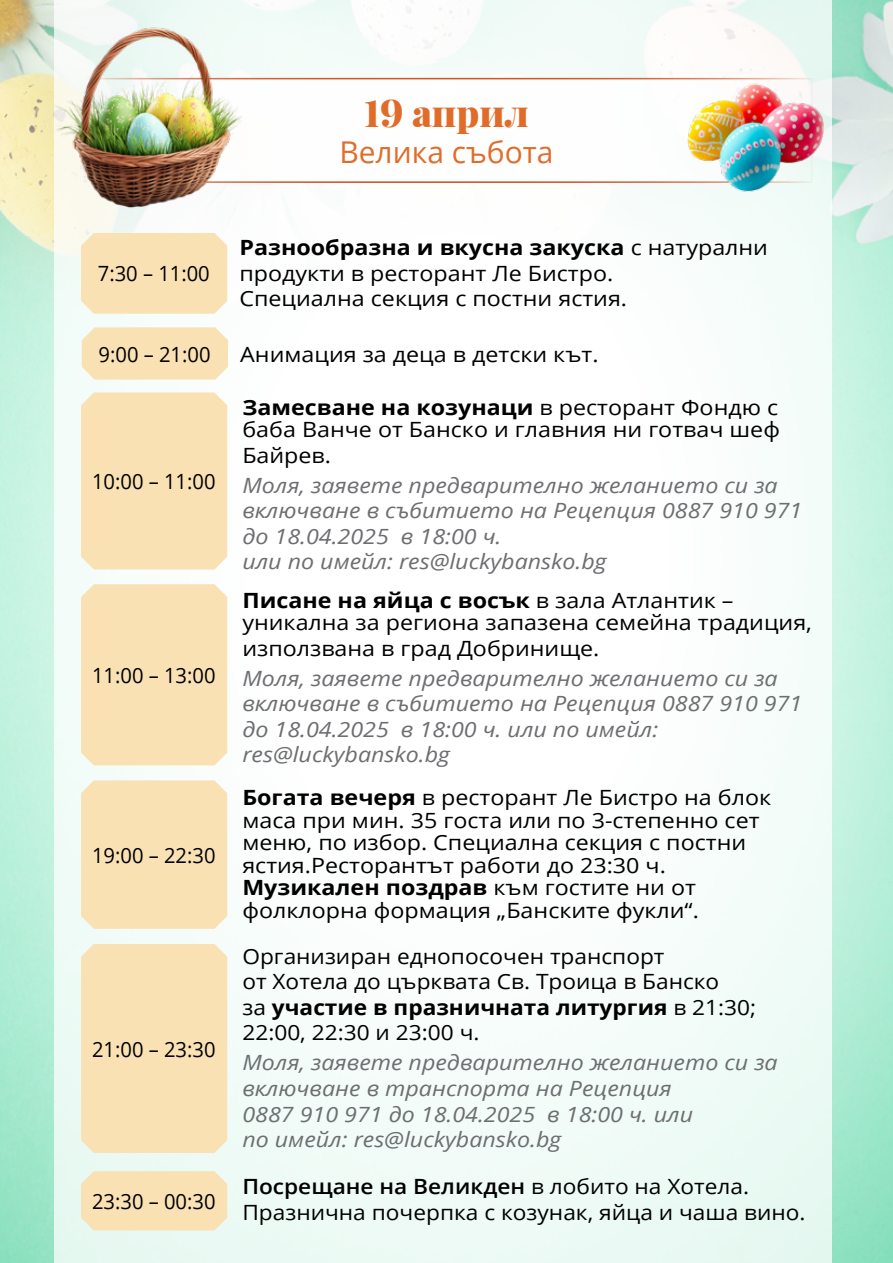
<style>
.page{position:relative;width:893px;height:1263px;background:#fff}
.page>*{position:absolute;margin:0;border:0;box-sizing:border-box;transform-origin:0 0}
.t1{font:900 37.5px "Playfair Display";color:#e16c29}
.t2{font:30px "Open Sans";color:#e16c29}
.t3{font:21px/22.5px "Open Sans";color:#000;scale:1.11 1}
.t4{font:italic 21px/25.5px "Open Sans";color:#6d6e71;scale:1.11 1}
.t5{font:21px/25.5px "Open Sans";color:#000;scale:1.08 1}
.t6{font:21px "Open Sans";color:#000;scale:.96 1}
.s1{font-weight:700}
.s2{font-weight:600}
</style>
<div class="page">
<img style="left:0;top:0;width:893px;height:1263px">
<div style="left:54px;top:0;width:778px;height:1263px;background:#fff"></div>
<div style="left:81px;top:234px;width:146px;height:80px;background:#f9e1b4"></div>
<div style="left:81px;top:392px;width:146px;height:177px;background:#f9e1b4"></div>
<div style="left:81px;top:584px;width:146px;height:181px;background:#f9e1b4"></div>
<div style="left:81px;top:780px;width:146px;height:149px;background:#f9e1b4"></div>
<div style="left:81px;top:944px;width:146px;height:209px;background:#f9e1b4"></div>
<div style="left:81px;top:1171px;width:146px;height:59px;background:#f9e1b4"></div>
<div style="left:80px;top:78px;width:733px;height:105px;border:2px solid #d45627"></div>
<img style="left:673px;top:48px;width:166px;height:165px">
<img style="left:34px;top:7px;width:227px;height:227px">
<svg style="left:82px;top:327px;width:146px;height:53px;background:#f8e2b7"></svg>
<p class="t6" style="left:98px;top:259px;width:118px">7:30 – 11:00</p>
<h1 class="t1" style="left:364px;top:83px;width:166px">19 април</h1>
<h2 class="t2" style="left:339px;top:131px;width:216px">Велика събота</h2>
<p class="t3" style="left:239px;top:234px;width:478px;line-height:25.5px"><span class="s1">Разнообразна и вкусна закуска</span> с натурални продукти в ресторант Ле Бистро.<br>Специална секция с постни ястия.</p>
<p class="t6" style="left:99px;top:339px;width:118px">9:00 – 21:00</p>
<p class="t3" style="left:240px;top:342px;width:324px">Анимация за деца в детски кът.</p>
<p class="t6" style="left:92px;top:467px;width:130px">10:00 – 11:00</p>
<p class="t6" style="left:92px;top:661px;width:130px">11:00 – 13:00</p>
<p class="t6" style="left:92px;top:841px;width:130px">19:00 – 22:30</p>
<p class="t6" style="left:92px;top:1034px;width:130px">21:00 – 23:30</p>
<p class="t6" style="left:92px;top:1187px;width:130px">23:30 – 00:30</p>
<p class="t3" style="left:242px;top:396px;width:486px"><span class="s1">Замесване на козунаци</span> в ресторант Фондю с баба Ванче от Банско и главния ни готвач шеф</p>
<p class="t3" style="left:242px;top:443px;width:81px">Байрев.</p>
<p class="t4" style="left:242px;top:472px;width:506px">Моля, заявете предварително желанието си за включване в събитието на Рецепция 0887 910 971 до 18.04.2025 в 18:00 ч.<br>или по имейл: res@luckybansko.bg</p>
<p class="t3" style="left:242px;top:588px;width:515px"><span class="s1">Писане на яйца с восък</span> в зала Атлантик – уникална за региона запазена семейна традиция,</p>
<p class="t3" style="left:242px;top:636px;width:323px">използвана в град Добринище.</p>
<p class="t4" style="left:242px;top:665px;width:506px">Моля, заявете предварително желанието си за включване в събитието на Рецепция 0887 910 971 до 18.04.2025 в 18:00 ч. или по имейл: res@luckybansko.bg</p>
<p class="t3" style="left:242px;top:786px;width:478px"><span class="s1">Богата вечеря</span> в ресторант Ле Бистро на блок маса при мин. 35 госта или по 3-степенно сет меню, по избор. Специална секция с постни ястия.Ресторантът работи до 23:30 ч.<br><span class="s1">Музикален поздрав</span> към гостите ни от фолклорна формация „Банските фукли“.</p>
<p class="t5" style="left:242px;top:943px;width:477px">Организиран еднопосочен транспорт<br>от Хотела до църквата Св. Троица в Банско<br>за <span class="s1">участие в празничната литургия</span> в 21:30; 22:00, 22:30 и 23:00 ч.</p>
<p class="t4" style="left:242px;top:1049px;width:484px">Моля, заявете предварително желанието си за включване в транспорта на Рецепция<br>0887 910 971 до 18.04.2025 в 18:00 ч. или<br>по имейл: res@luckybansko.bg</p>
<p class="t5" style="left:242px;top:1173px;width:523px"><span class="s2">Посрещане на Великден</span> в лобито на Хотела.<br>Празнична почерпка с козунак, яйца и чаша вино.</p>
</div>
